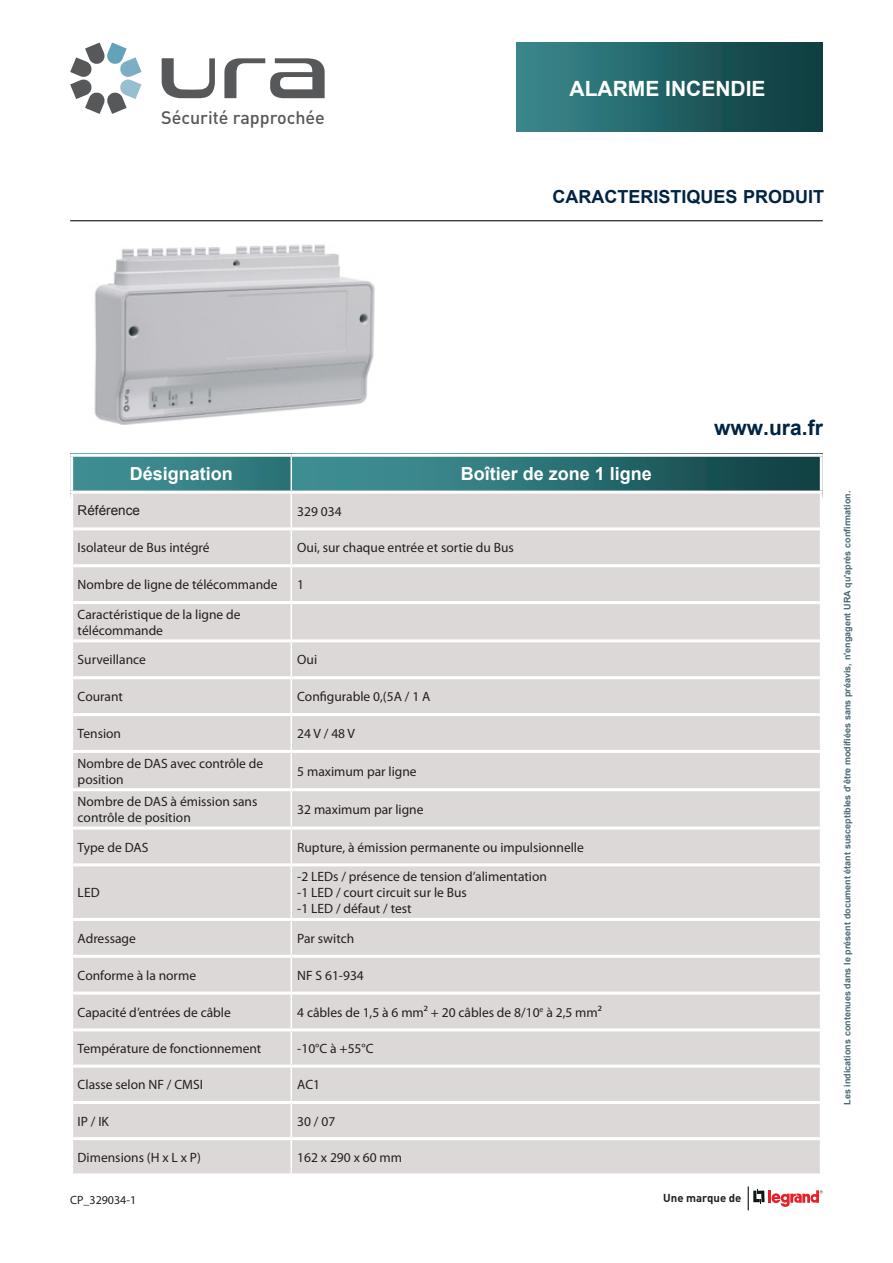
<style>
.page{position:relative;width:893px;height:1263px;background:#fff}
.page>*{position:absolute;margin:0;border:0;box-sizing:border-box;transform-origin:0 0}
.t1{font:700 21px "Arial";color:#fff}
.t2{font:700 21px "Arial";color:#002442}
.t3{font:700 18px "Arial";color:#fff}
.t4{font:700 18px "Arial";color:#002442}
.t5{font:500 17.85px "DIN Pro";color:#57585a}
.t6{font:13.5px/16.2px "Myriad Pro";color:#231f20}
.t7{font:13.5px "Arial";color:#231f20}
.t8{font:12px "Myriad Pro";color:#231f20}
.t9{font:700 11.4px "DIN Pro";color:#231f20}
.t10{font:700 9px "Arial";color:#486b6f}
</style>
<div class="page">
<hr style="left:70px;top:220px;width:753px;height:1px;background:#231f20">
<svg style="left:748px;top:1186px;width:75px;height:24px"></svg>
<svg style="left:162px;top:58px;width:53px;height:40px"></svg>
<svg style="left:70px;top:43px;width:72px;height:71px"></svg>
<svg style="left:224px;top:58px;width:101px;height:40px"></svg>
<div style="left:517px;top:43px;width:306px;height:89px;background:linear-gradient(to right,#3a898e,#0b393c)"></div>
<img style="left:94px;top:244px;width:281px;height:181px">
<svg style="left:293px;top:457px;width:527px;height:34px;background:#2c6f72"></svg>
<svg style="left:73px;top:457px;width:218px;height:34px;background:#398488"></svg>
<div style="left:73px;top:494px;width:747px;height:679px;background:#dcd8d7"></div>
<hr style="left:291px;top:494px;width:1px;height:33px;background:#fff">
<hr style="left:291px;top:530px;width:1px;height:34px;background:#fff">
<hr style="left:291px;top:567px;width:1px;height:34px;background:#fff">
<hr style="left:291px;top:604px;width:1px;height:35px;background:#fff">
<hr style="left:291px;top:642px;width:1px;height:34px;background:#fff">
<hr style="left:291px;top:679px;width:1px;height:34px;background:#fff">
<hr style="left:291px;top:716px;width:1px;height:34px;background:#fff">
<hr style="left:291px;top:753px;width:1px;height:35px;background:#fff">
<hr style="left:291px;top:791px;width:1px;height:35px;background:#fff">
<hr style="left:291px;top:829px;width:1px;height:34px;background:#fff">
<hr style="left:291px;top:866px;width:1px;height:52px;background:#fff">
<hr style="left:291px;top:921px;width:1px;height:34px;background:#fff">
<hr style="left:291px;top:958px;width:1px;height:33px;background:#fff">
<hr style="left:291px;top:994px;width:1px;height:34px;background:#fff">
<hr style="left:291px;top:1031px;width:1px;height:34px;background:#fff">
<hr style="left:291px;top:1068px;width:1px;height:33px;background:#fff">
<hr style="left:291px;top:1104px;width:1px;height:33px;background:#fff">
<hr style="left:291px;top:1140px;width:1px;height:33px;background:#fff">
<hr style="left:70px;top:527px;width:221px;height:3px;background:#fff">
<hr style="left:291px;top:527px;width:532px;height:3px;background:#fff">
<hr style="left:70px;top:564px;width:221px;height:3px;background:#fff">
<hr style="left:291px;top:564px;width:532px;height:3px;background:#fff">
<hr style="left:70px;top:601px;width:221px;height:3px;background:#fff">
<hr style="left:291px;top:601px;width:532px;height:3px;background:#fff">
<hr style="left:70px;top:639px;width:221px;height:3px;background:#fff">
<hr style="left:291px;top:639px;width:532px;height:3px;background:#fff">
<hr style="left:70px;top:676px;width:221px;height:3px;background:#fff">
<hr style="left:291px;top:676px;width:532px;height:3px;background:#fff">
<hr style="left:70px;top:713px;width:221px;height:3px;background:#fff">
<hr style="left:291px;top:713px;width:532px;height:3px;background:#fff">
<hr style="left:70px;top:750px;width:221px;height:3px;background:#fff">
<hr style="left:291px;top:750px;width:532px;height:3px;background:#fff">
<hr style="left:70px;top:788px;width:221px;height:3px;background:#fff">
<hr style="left:291px;top:788px;width:532px;height:3px;background:#fff">
<hr style="left:70px;top:826px;width:221px;height:3px;background:#fff">
<hr style="left:291px;top:826px;width:532px;height:3px;background:#fff">
<hr style="left:70px;top:863px;width:221px;height:3px;background:#fff">
<hr style="left:291px;top:863px;width:532px;height:3px;background:#fff">
<hr style="left:70px;top:918px;width:221px;height:3px;background:#fff">
<hr style="left:291px;top:918px;width:532px;height:3px;background:#fff">
<hr style="left:70px;top:955px;width:221px;height:3px;background:#fff">
<hr style="left:291px;top:955px;width:532px;height:3px;background:#fff">
<hr style="left:70px;top:991px;width:221px;height:3px;background:#fff">
<hr style="left:291px;top:991px;width:532px;height:3px;background:#fff">
<hr style="left:70px;top:1028px;width:221px;height:3px;background:#fff">
<hr style="left:291px;top:1028px;width:532px;height:3px;background:#fff">
<hr style="left:70px;top:1065px;width:221px;height:3px;background:#fff">
<hr style="left:291px;top:1065px;width:532px;height:3px;background:#fff">
<hr style="left:70px;top:1101px;width:221px;height:3px;background:#fff">
<hr style="left:291px;top:1101px;width:532px;height:3px;background:#fff">
<hr style="left:70px;top:1137px;width:221px;height:3px;background:#fff">
<hr style="left:291px;top:1137px;width:532px;height:3px;background:#fff">
<h3 class="t5" style="left:161px;top:103px;width:165px">Sécurité rapprochée</h3>
<h1 class="t1" style="left:570px;top:74px;width:197px">ALARME INCENDIE</h1>
<h2 class="t4" style="left:553px;top:185px;width:273px">CARACTERISTIQUES PRODUIT</h2>
<h2 class="t3" style="left:130px;top:462px;width:105px">Désignation</h2>
<h2 class="t3" style="left:461px;top:462px;width:193px">Boîtier de zone 1 ligne</h2>
<p class="t7" style="left:78px;top:502px;width:64px">Référence</p>
<p class="t6" style="left:297px;top:503px;width:46px">329 034</p>
<p class="t6" style="left:78px;top:540px;width:133px">Isolateur de Bus intégré</p>
<p class="t6" style="left:297px;top:540px;width:218px">Oui, sur chaque entrée et sortie du Bus</p>
<p class="t6" style="left:78px;top:577px;width:201px">Nombre de ligne de télécommande</p>
<p class="t6" style="left:297px;top:577px;width:8px">1</p>
<p class="t6" style="left:78px;top:606px;width:164px">Caractéristique de la ligne de télécommande</p>
<p class="t6" style="left:78px;top:652px;width:70px">Surveillance</p>
<p class="t6" style="left:297px;top:652px;width:21px">Oui</p>
<p class="t6" style="left:78px;top:689px;width:47px">Courant</p>
<p class="t6" style="left:297px;top:689px;width:135px">Configurable 0,(5A / 1 A</p>
<p class="t6" style="left:78px;top:726px;width:45px">Tension</p>
<p class="t6" style="left:297px;top:726px;width:59px">24 V / 48 V</p>
<p class="t6" style="left:78px;top:755px;width:187px">Nombre de DAS avec contrôle de position</p>
<p class="t6" style="left:297px;top:763px;width:121px">5 maximum par ligne</p>
<p class="t6" style="left:78px;top:793px;width:181px">Nombre de DAS à émission sans contrôle de position</p>
<p class="t6" style="left:297px;top:801px;width:128px">32 maximum par ligne</p>
<p class="t6" style="left:78px;top:839px;width:72px">Type de DAS</p>
<p class="t6" style="left:297px;top:839px;width:288px">Rupture, à émission permanente ou impulsionnelle</p>
<p class="t6" style="left:78px;top:885px;width:24px">LED</p>
<p class="t6" style="left:297px;top:869px;width:251px">-2 LEDs / présence de tension d’alimentation -1 LED / court circuit sur le Bus<br>-1 LED / défaut / test</p>
<p class="t6" style="left:78px;top:930px;width:60px">Adressage</p>
<p class="t6" style="left:297px;top:930px;width:58px">Par switch</p>
<p class="t6" style="left:78px;top:967px;width:120px">Conforme à la norme</p>
<p class="t6" style="left:297px;top:967px;width:68px">NF S 61-934</p>
<p class="t6" style="left:78px;top:1004px;width:155px">Capacité d’entrées de câble</p>
<p class="t6" style="left:297px;top:1004px;width:306px">4 câbles de 1,5 à 6 mm² + 20 câbles de 8/10<sup>e</sup> à 2,5 mm²</p>
<p class="t6" style="left:78px;top:1041px;width:185px">Température de fonctionnement</p>
<p class="t6" style="left:297px;top:1041px;width:78px">-10°C à +55°C</p>
<p class="t6" style="left:78px;top:1077px;width:127px">Classe selon NF / CMSI</p>
<p class="t6" style="left:297px;top:1077px;width:24px">AC1</p>
<p class="t6" style="left:78px;top:1113px;width:33px">IP / IK</p>
<p class="t6" style="left:297px;top:1113px;width:40px">30 / 07</p>
<p class="t6" style="left:78px;top:1149px;width:125px">Dimensions (H x L x P)</p>
<p class="t6" style="left:297px;top:1149px;width:106px">162 x 290 x 60 mm</p>
<p class="t8" style="left:70px;top:1193px;width:68px">CP_329034-1</p>
<h1 class="t2" style="left:714px;top:414px;width:110px">www.ura.fr</h1>
<p class="t9" style="left:663px;top:1188px;width:80px">Une marque de</p>
<p class="t10" style="left:841px;top:1105px;width:616px;rotate:-90deg">Les indications contenues dans le présent document étant susceptibles d'être modifiées sans préavis, n'engagent URA qu'après confirmation.</p>
</div>
